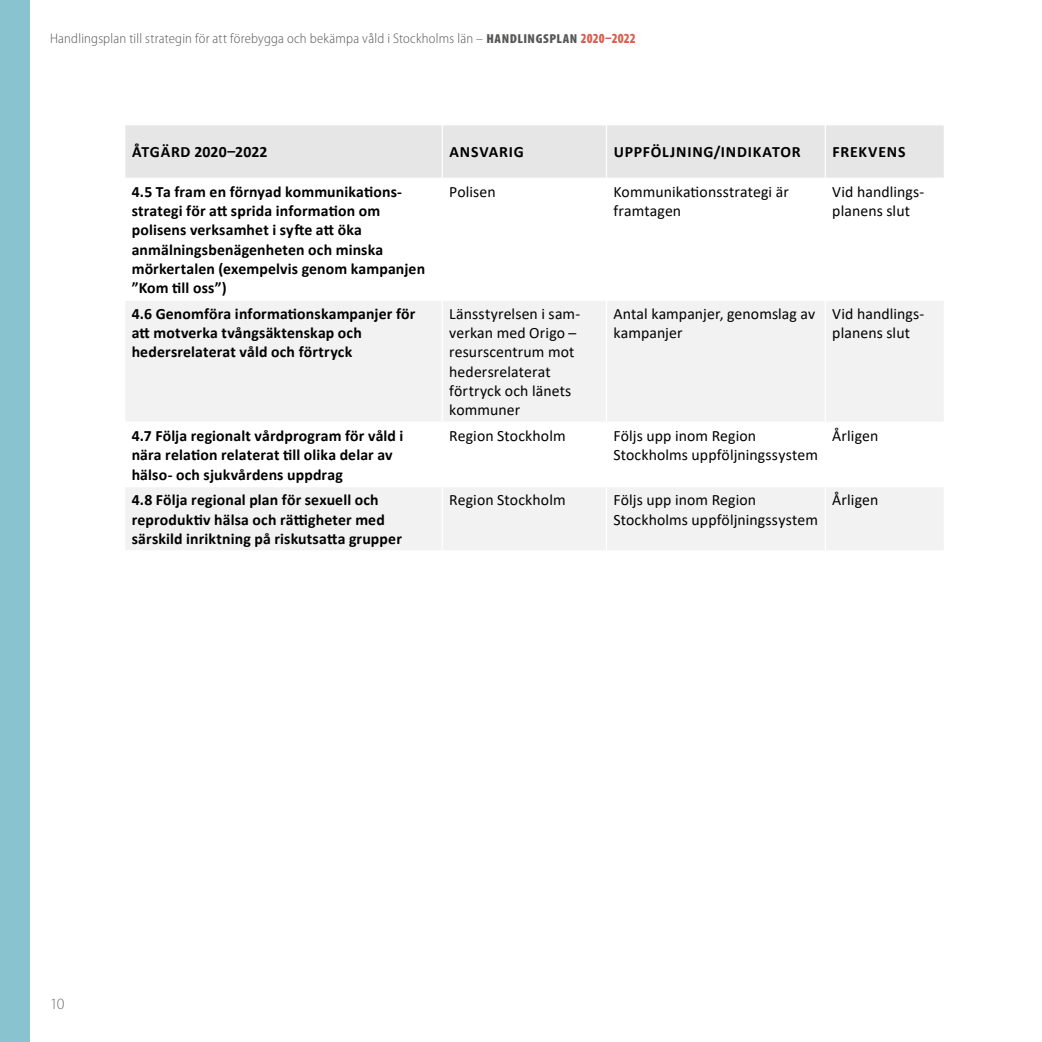
<style>
.page{position:relative;width:1042px;height:1042px;background:#fff}
.page>*{position:absolute;margin:0;border:0;box-sizing:border-box;transform-origin:0 0}
.Tabell_bröd{font:700 15.75px/19.2px "Calibri";letter-spacing:.01em;color:#000}
.Tabell_bröd-2{font:15.75px/19.2px "Calibri";letter-spacing:.005em;color:#000}
.Tabell_huvud{font:700 15.75px "Calibri";letter-spacing:.05em;color:#000}
.Tabell_huvud-2{font:700 15.75px "Calibri";letter-spacing:.01em;color:#000}
.t1{font:300 15.75px "Myriad Pro";color:#706f6f}
.t2{font:300 semi-condensed 14px "Myriad Pro";letter-spacing:.015em;color:#575756}
.s1{font-weight:900;font-stretch:condensed;font-size:12.95px}
.s2{font-weight:900;font-stretch:condensed;color:#d76052}
</style>
<div class="page">
<div style="left:0;top:0;width:30px;height:1042px;background:#89c3d0"></div>
<div style="left:125px;top:125px;width:819px;height:53px;background:#e7e6e6"></div>
<svg style="left:126px;top:301px;width:817px;height:249px;fill:#f2f2f2"></svg>
<hr style="left:441px;top:125px;width:2px;height:53px;background:#fff">
<hr style="left:606px;top:125px;width:1px;height:53px;background:#fff">
<hr style="left:824px;top:125px;width:2px;height:53px;background:#fff">
<hr style="left:441px;top:301px;width:2px;height:120px;background:#fff">
<hr style="left:606px;top:301px;width:1px;height:120px;background:#fff">
<hr style="left:824px;top:301px;width:2px;height:120px;background:#fff">
<hr style="left:124px;top:421px;width:318px;height:2px;background:#fff">
<hr style="left:442px;top:421px;width:164px;height:2px;background:#fff">
<hr style="left:441px;top:423px;width:2px;height:63px;background:#fff">
<hr style="left:606px;top:421px;width:219px;height:2px;background:#fff">
<hr style="left:606px;top:423px;width:1px;height:63px;background:#fff">
<hr style="left:825px;top:421px;width:120px;height:2px;background:#fff">
<hr style="left:824px;top:423px;width:2px;height:63px;background:#fff">
<hr style="left:124px;top:486px;width:318px;height:1px;background:#fff">
<hr style="left:442px;top:486px;width:164px;height:1px;background:#fff">
<hr style="left:441px;top:487px;width:2px;height:63px;background:#fff">
<hr style="left:606px;top:486px;width:219px;height:1px;background:#fff">
<hr style="left:606px;top:487px;width:1px;height:63px;background:#fff">
<hr style="left:825px;top:486px;width:120px;height:1px;background:#fff">
<hr style="left:824px;top:487px;width:2px;height:63px;background:#fff">
<p class="t2" style="left:50px;top:31px;width:587px">Handlingsplan till strategin för att förebygga och bekämpa våld i Stockholms län – <span class="s1">HANDLINGSPLAN</span> <span class="s2">2020–2022</span></p>
<p class="Tabell_huvud-2" style="left:132px;top:141px;width:137px">ÅTGÄRD 2020–2022</p>
<p class="Tabell_huvud" style="left:449px;top:141px;width:76px">ANSVARIG</p>
<p class="Tabell_huvud" style="left:614px;top:141px;width:188px">UPPFÖLJNING/INDIKATOR</p>
<p class="Tabell_huvud" style="left:832px;top:141px;width:74px">FREKVENS</p>
<p class="Tabell_bröd" style="left:132px;top:182px;width:295px">4.5 Ta fram en förnyad kommunikations&shy;strategi för att sprida information om polisens verksamhet i syfte att öka anmälningsbenägenheten och minska mörkertalen (exempelvis genom kampanjen ”Kom till oss”)</p>
<p class="Tabell_bröd-2" style="left:449px;top:182px;width:48px">Polisen</p>
<p class="Tabell_bröd-2" style="left:613px;top:182px;width:177px">Kommunikationsstrategi är framtagen</p>
<p class="Tabell_bröd-2" style="left:832px;top:182px;width:93px">Vid handlings&shy;planens slut</p>
<p class="Tabell_bröd" style="left:132px;top:304px;width:285px">4.6 Genomföra informationskampanjer för att motverka tvångsäktenskap och hedersrelaterat våld och förtryck</p>
<p class="Tabell_bröd-2" style="left:449px;top:304px;width:133px">Länsstyrelsen i sam&shy;verkan med Origo – resurscentrum mot hedersrelaterat förtryck och länets kommuner</p>
<p class="Tabell_bröd-2" style="left:613px;top:304px;width:203px">Antal kampanjer, genomslag av kampanjer</p>
<p class="Tabell_bröd-2" style="left:832px;top:304px;width:93px">Vid handlings&shy;planens slut</p>
<p class="Tabell_bröd" style="left:132px;top:426px;width:273px">4.7 Följa regionalt vårdprogram för våld i nära relation relaterat till olika delar av hälso- och sjukvårdens uppdrag</p>
<p class="Tabell_bröd-2" style="left:449px;top:426px;width:118px">Region Stockholm</p>
<p class="Tabell_bröd-2" style="left:613px;top:426px;width:206px">Följs upp inom Region<br>Stockholms uppföljningssystem</p>
<p class="Tabell_bröd-2" style="left:832px;top:426px;width:48px">Årligen</p>
<p class="Tabell_bröd" style="left:132px;top:490px;width:272px">4.8 Följa regional plan för sexuell och reproduktiv hälsa och rättigheter med särskild inriktning på riskutsatta grupper</p>
<p class="Tabell_bröd-2" style="left:449px;top:490px;width:118px">Region Stockholm</p>
<p class="Tabell_bröd-2" style="left:613px;top:490px;width:206px">Följs upp inom Region<br>Stockholms uppföljningssystem</p>
<p class="Tabell_bröd-2" style="left:832px;top:490px;width:48px">Årligen</p>
<p class="t1" style="left:50px;top:995px;width:16px">10</p>
</div>
